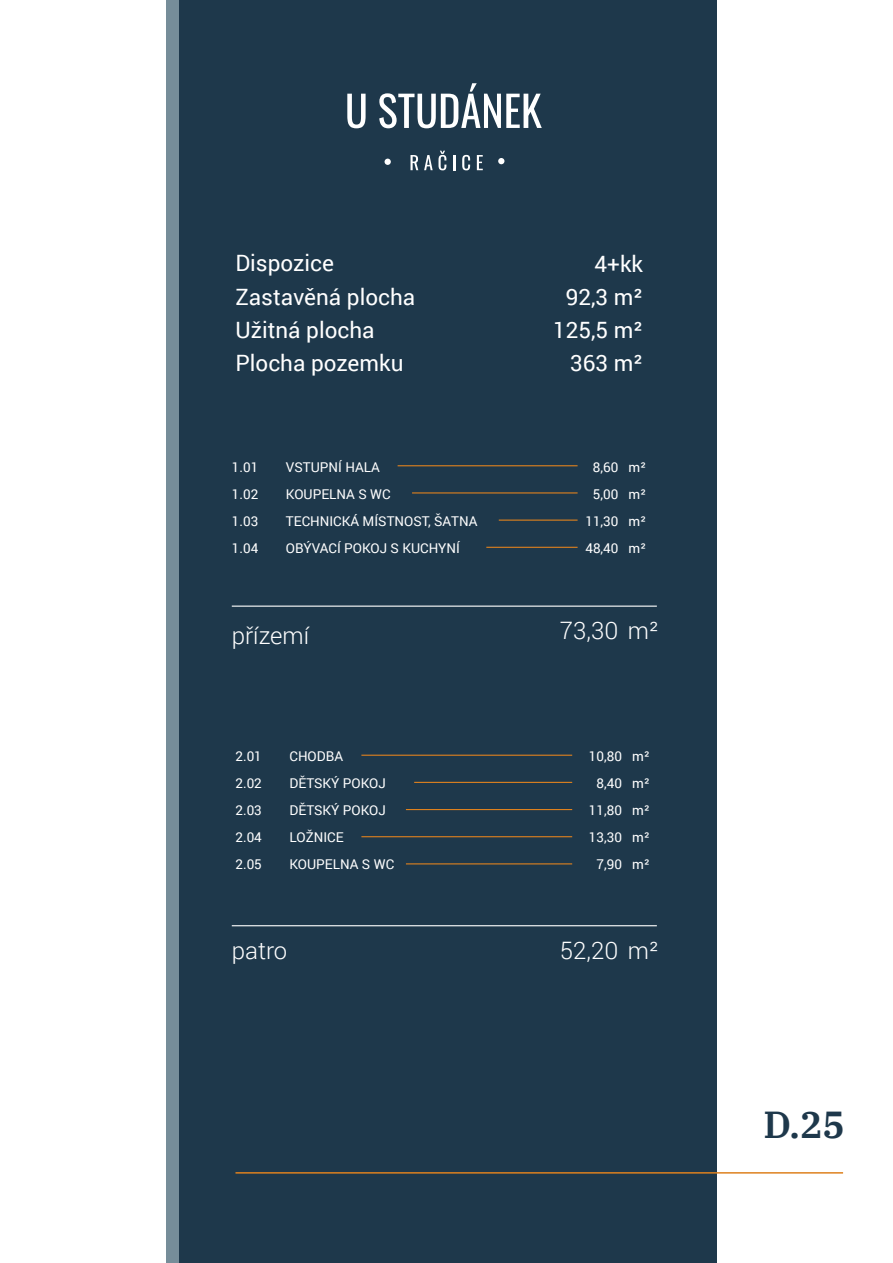
<style>
.page{position:relative;width:893px;height:1263px;background:#fff}
.page>*{position:absolute;margin:0;border:0;box-sizing:border-box;transform-origin:0 0}
.t1{font:600 37.5px "IBM Plex Serif";color:#1e384b}
.t2{font:300 24px "Roboto";color:#fff}
.t3{font:22.5px/33px "Roboto";color:#fff}
.t4{font:13.5px/27px "Roboto";color:#fff;text-align:justify}
</style>
<div class="page">
<div style="left:166px;top:0;width:550px;height:1263px;background:#768d99"></div>
<div style="left:179px;top:0;width:537px;height:1263px;background:#1e384b"></div>
<svg style="left:347px;top:94px;width:19px;height:34px"></svg>
<svg style="left:379px;top:83px;width:163px;height:45px"></svg>
<svg style="left:410px;top:155px;width:8px;height:15px"></svg>
<svg style="left:424px;top:151px;width:22px;height:19px"></svg>
<svg style="left:453px;top:155px;width:2px;height:15px"></svg>
<svg style="left:462px;top:155px;width:8px;height:15px"></svg>
<svg style="left:477px;top:155px;width:6px;height:15px"></svg>
<svg style="left:385px;top:159px;width:6px;height:6px"></svg>
<svg style="left:498px;top:158px;width:6px;height:6px"></svg>
<hr style="left:235px;top:1172px;width:608px;height:1px;background:#de811e">
<hr style="left:398px;top:465px;width:180px;height:1px;background:#de811e">
<hr style="left:412px;top:492px;width:166px;height:1px;background:#de811e">
<hr style="left:499px;top:519px;width:79px;height:2px;background:#de811e">
<hr style="left:486px;top:547px;width:92px;height:1px;background:#de811e">
<hr style="left:232px;top:606px;width:425px;height:1px;background:#fff">
<hr style="left:361px;top:755px;width:211px;height:1px;background:#de811e">
<hr style="left:414px;top:782px;width:158px;height:1px;background:#de811e">
<hr style="left:406px;top:809px;width:166px;height:1px;background:#de811e">
<hr style="left:361px;top:836px;width:211px;height:1px;background:#de811e">
<hr style="left:406px;top:863px;width:166px;height:1px;background:#de811e">
<hr style="left:232px;top:925px;width:425px;height:1px;background:#fff">
<h3 class="t3" style="left:235px;top:246px;width:181px">Dispozice<br>Zastavěná plocha<br>Užitná plocha<br>Plocha pozemku</h3>
<h3 class="t3" style="left:553px;top:246px;width:91px;text-align:right">4+kk<br>92,3 m²<br>125,5 m²<br>363 m²</h3>
<p class="t4" style="left:286px;top:453px;width:193px;text-align:left">VSTUPNÍ HALA<br>KOUPELNA S WC<br>TECHNICKÁ MÍSTNOST, ŠATNA<br>OBÝVACÍ POKOJ S KUCHYNÍ</p>
<p class="t4" style="left:585px;top:453px;width:35px;text-align:center">8,60<br>5,00<br>11,30<br>48,40</p>
<p class="t4" style="left:232px;top:453px;width:28px">1.01<br>1.02<br>1.03<br>1.04</p>
<p class="t4" style="left:629px;top:453px;width:19px">m² m² m² m²</p>
<h2 class="t2" style="left:232px;top:619px;width:79px">přízemí</h2>
<h2 class="t2" style="left:560px;top:614px;width:100px">73,30 m²</h2>
<p class="t4" style="left:235px;top:742px;width:28px">2.01<br>2.02<br>2.03<br>2.04<br>2.05</p>
<p class="t4" style="left:632px;top:742px;width:19px">m² m² m² m² m²</p>
<p class="t4" style="left:289px;top:742px;width:106px;text-align:left">CHODBA<br>DĚTSKÝ POKOJ<br>DĚTSKÝ POKOJ<br>LOŽNICE<br>KOUPELNA S WC</p>
<p class="t4" style="left:589px;top:742px;width:35px;text-align:center">10,80<br>8,40<br>11,80<br>13,30<br>7,90</p>
<h2 class="t2" style="left:232px;top:934px;width:57px">patro</h2>
<h2 class="t2" style="left:560px;top:934px;width:100px">52,20 m²</h2>
<h1 class="t1" style="left:763px;top:1095px;width:83px">D.25</h1>
</div>
